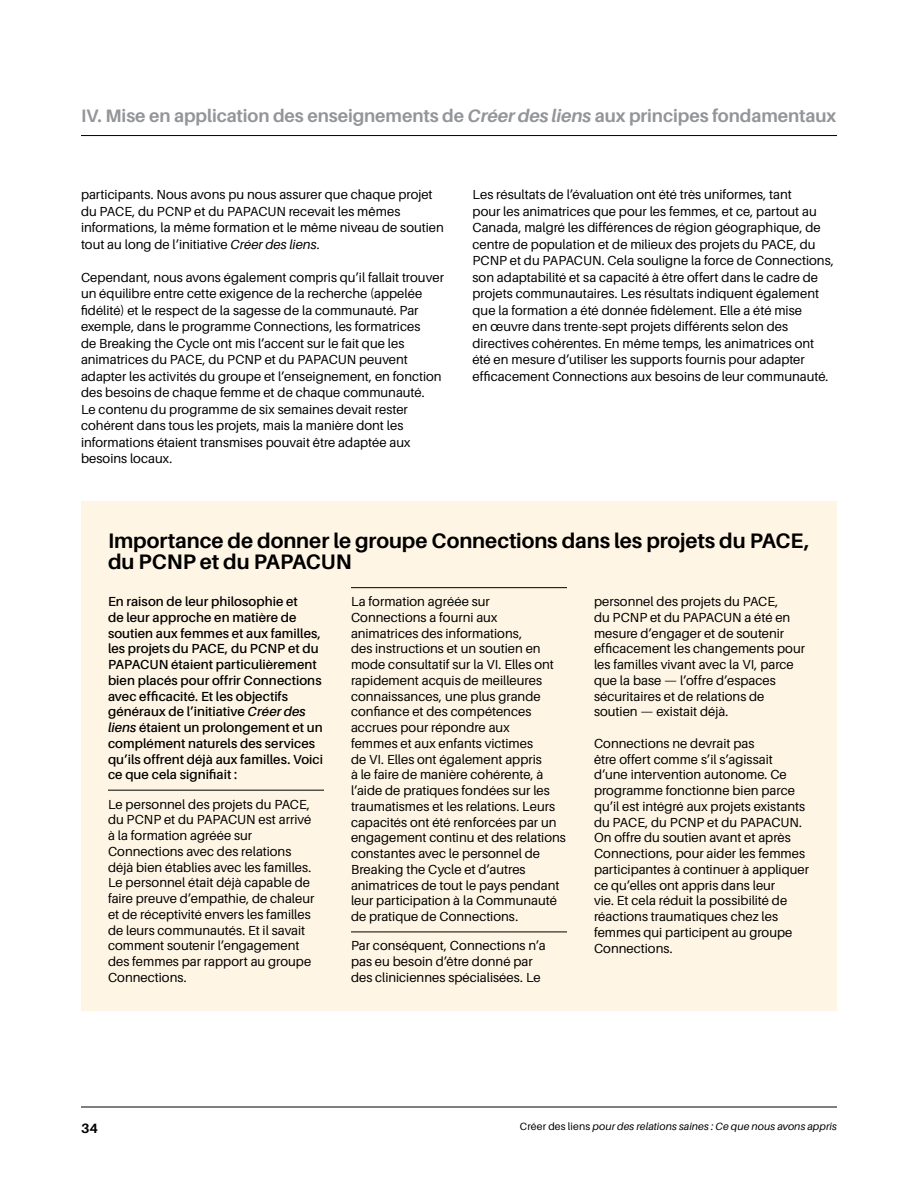
<style>
.page{position:relative;width:918px;height:1188px;background:#fff}
.page>*{position:absolute;margin:0;border:0;box-sizing:border-box;transform-origin:0 0}
.h5_Bold_14_14{font:700 21px/21px "Aileron";letter-spacing:-.005em;color:#000}
.t1{font:700 18px "Aileron";letter-spacing:-.005em;color:#939598}
.t2{font:700 13.5px "Aileron";color:#000}
.p1_Reg_8_75_11{font:13.2px/16.5px "Aileron";color:#000}
.p1_Reg_8_75_11_rule_above_above{font:13.2px/15.8px "Aileron";color:#000}
.p1_Bold_8_75_11{font:600 13.2px/15.8px "Aileron";letter-spacing:.005em;color:#000}
.t3{font:italic 10.5px "Aileron";letter-spacing:.01em;color:#000}
.s1{font-style:italic}
.s2{font-style:normal}
</style>
<div class="page">
<hr style="left:81px;top:1107px;width:756px;height:1px;background:#000">
<hr style="left:81px;top:135px;width:756px;height:1px;background:#000">
<div style="left:81px;top:501px;width:756px;height:510px;background:#fff5e4"></div>
<hr style="left:108px;top:790px;width:216px;height:1px;background:#000">
<hr style="left:351px;top:587px;width:216px;height:1px;background:#000">
<hr style="left:351px;top:932px;width:216px;height:1px;background:#000">
<h2 class="t1" style="left:81px;top:106px;width:757px">IV. Mise en application des enseignements de <span class="s1">Créer des liens</span> aux principes fondamentaux</h2>
<p class="p1_Reg_8_75_11" style="left:81px;top:186px;width:364px">participants. Nous avons pu nous assurer que chaque projet du PACE, du PCNP et du PAPACUN recevait les mêmes informations, la même formation et le même niveau de soutien tout au long de l’initiative <span class="s1">Créer des liens</span>.</p>
<p class="p1_Reg_8_75_11" style="left:81px;top:269px;width:364px">Cependant, nous avons également compris qu’il fallait trouver un équilibre entre cette exigence de la recherche (appelée fidélité) et le respect de la sagesse de la communauté. Par exemple, dans le programme Connections, les formatrices<br>de Breaking the Cycle ont mis l’accent sur le fait que les animatrices du PACE, du PCNP et du PAPACUN peuvent adapter les activités du groupe et l’enseignement, en fonction des besoins de chaque femme et de chaque communauté.<br>Le contenu du programme de six semaines devait rester cohérent dans tous les projets, mais la manière dont les informations étaient transmises pouvait être adaptée aux besoins locaux.</p>
<p class="p1_Reg_8_75_11" style="left:472px;top:186px;width:363px">Les résultats de l’évaluation ont été très uniformes, tant<br>pour les animatrices que pour les femmes, et ce, partout au Canada, malgré les différences de région géographique, de centre de population et de milieux des projets du PACE, du PCNP et du PAPACUN. Cela souligne la force de Connections, son adaptabilité et sa capacité à être offert dans le cadre de projets communautaires. Les résultats indiquent également que la formation a été donnée fidèlement. Elle a été mise<br>en œuvre dans trente-sept projets différents selon des directives cohérentes. En même temps, les animatrices ont été en mesure d’utiliser les supports fournis pour adapter efficacement Connections aux besoins de leur communauté.</p>
<h5 class="h5_Bold_14_14" style="left:108px;top:530px;width:703px">Importance de donner le groupe Connections dans les projets du PACE, du PCNP et du PAPACUN</h5>
<p class="p1_Bold_8_75_11" style="left:108px;top:594px;width:217px">En raison de leur philosophie et<br>de leur approche en matière de soutien aux femmes et aux familles, les projets du PACE, du PCNP et du PAPACUN étaient particulièrement bien placés pour offrir Connections avec efficacité. Et les objectifs généraux de l’initiative <span class="s1">Créer des liens</span> étaient un prolongement et un complément naturels des services qu’ils offrent déjà aux familles. Voici ce que cela signifiait :</p>
<p class="p1_Reg_8_75_11_rule_above_above" style="left:108px;top:796px;width:208px">Le personnel des projets du PACE, du PCNP et du PAPACUN est arrivé à la formation agréée sur<br>Connections avec des relations déjà bien établies avec les familles.<br>Le personnel était déjà capable de faire preuve d’empathie, de chaleur et de réceptivité envers les familles de leurs communautés. Et il savait comment soutenir l’engagement des femmes par rapport au groupe<br>Connections.</p>
<p class="p1_Reg_8_75_11_rule_above_above" style="left:351px;top:594px;width:216px">La formation agréée sur<br>Connections a fourni aux animatrices des informations,<br>des instructions et un soutien en mode consultatif sur la VI. Elles ont rapidement acquis de meilleures connaissances, une plus grande confiance et des compétences accrues pour répondre aux<br>femmes et aux enfants victimes<br>de VI. Elles ont également appris<br>à le faire de manière cohérente, à l’aide de pratiques fondées sur les traumatismes et les relations. Leurs capacités ont été renforcées par un engagement continu et des relations constantes avec le personnel de<br>Breaking the Cycle et d’autres animatrices de tout le pays pendant leur participation à la Communauté de pratique de Connections.</p>
<p class="p1_Reg_8_75_11_rule_above_above" style="left:351px;top:938px;width:196px">Par conséquent, Connections n’a pas eu besoin d’être donné par des cliniciennes spécialisées. Le</p>
<p class="p1_Reg_8_75_11_rule_above_above" style="left:594px;top:594px;width:213px">personnel des projets du PACE,<br>du PCNP et du PAPACUN a été en mesure d’engager et de soutenir efficacement les changements pour les familles vivant avec la VI, parce que la base — l’offre d’espaces sécuritaires et de relations de soutien — existait déjà.</p>
<p class="p1_Reg_8_75_11" style="left:594px;top:736px;width:217px;line-height:15.8px">Connections ne devrait pas<br>être offert comme s’il s’agissait d’une intervention autonome. Ce programme fonctionne bien parce qu’il est intégré aux projets existants du PACE, du PCNP et du PAPACUN.<br>On offre du soutien avant et après<br>Connections, pour aider les femmes participantes à continuer à appliquer ce qu’elles ont appris dans leur<br>vie. Et cela réduit la possibilité de réactions traumatiques chez les femmes qui participent au groupe<br>Connections.</p>
<p class="t2" style="left:81px;top:1120px;width:19px">34</p>
<p class="t3" style="left:520px;top:1121px;width:319px"><span class="s2">Créer des liens</span> pour des relations saines : Ce que nous avons appris</p>
</div>
